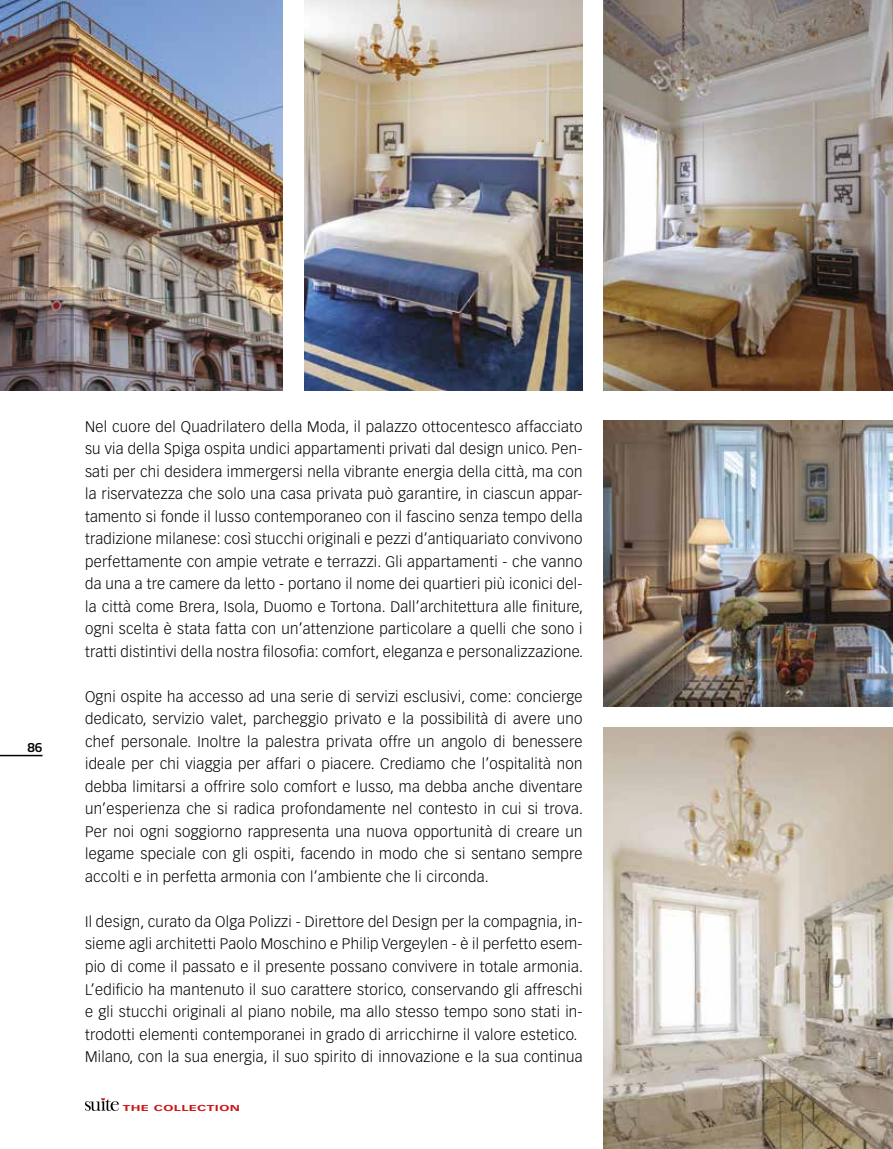
<style>
.page{position:relative;width:893px;height:1149px;background:#fff}
.page>*{position:absolute;margin:0;border:0;box-sizing:border-box;transform-origin:0 0}
.t1{font:300 15px/22.5px "Vectora LT Std";letter-spacing:.02em;color:#000;text-align:justify}
.t2{font:600 13.5px "Titillium";color:#000}
.t3{font:700 8.4px "Vectora LT Std";letter-spacing:.03em;color:#cd1719;scale:1.6 1}
</style>
<div class="page">
<img style="left:304px;top:0;width:279px;height:390px">
<img style="left:604px;top:0;width:289px;height:390px">
<img style="left:0;top:0;width:283px;height:390px">
<img style="left:604px;top:420px;width:289px;height:286px">
<img style="left:604px;top:727px;width:289px;height:421px">
<hr style="left:0;top:754px;width:43px;height:2px;background:#000">
<svg style="left:85px;top:1098px;width:34px;height:12px"></svg>
<p class="t2" style="left:27px;top:737px;width:17px">86</p>
<p class="t1" style="left:85px;top:415px;width:500px">Nel cuore del Quadrilatero della Moda, il palazzo ottocentesco affacciato su via della Spiga ospita undici appartamenti privati dal design unico. Pen&shy;sati per chi desidera immergersi nella vibrante energia della città, ma con la riservatezza che solo una casa privata può garantire, in ciascun appar&shy;tamento si fonde il lusso contemporaneo con il fascino senza tempo della tradizione milanese: così stucchi originali e pezzi d’antiquariato convivono perfettamente con ampie vetrate e terrazzi. Gli appartamenti - che vanno da una a tre camere da letto - portano il nome dei quartieri più iconici del&shy;la città come Brera, Isola, Duomo e Tortona. Dall’architettura alle finiture, ogni scelta è stata fatta con un’attenzione particolare a quelli che sono i tratti distintivi della nostra filosofia: comfort, eleganza e personalizzazione.</p>
<p class="t1" style="left:85px;top:685px;width:500px">Ogni ospite ha accesso ad una serie di servizi esclusivi, come: concierge dedicato, servizio valet, parcheggio privato e la possibilità di avere uno chef personale. Inoltre la palestra privata offre un angolo di benessere ideale per chi viaggia per affari o piacere. Crediamo che l’ospitalità non debba limitarsi a offrire solo comfort e lusso, ma debba anche diventare un’esperienza che si radica profondamente nel contesto in cui si trova.<br>Per noi ogni soggiorno rappresenta una nuova opportunità di creare un legame speciale con gli ospiti, facendo in modo che si sentano sempre accolti e in perfetta armonia con l’ambiente che li circonda.</p>
<p class="t1" style="left:85px;top:910px;width:499px;text-align:left">Il design, curato da Olga Polizzi - Direttore del Design per la compagnia, in&shy;sieme agli architetti Paolo Moschino e Philip Vergeylen - è il perfetto esem&shy;pio di come il passato e il presente possano convivere in totale armonia.<br>L’edificio ha mantenuto il suo carattere storico, conservando gli affreschi e gli stucchi originali al piano nobile, ma allo stesso tempo sono stati in&shy;trodotti elementi contemporanei in grado di arricchirne il valore estetico.<br>Milano, con la sua energia, il suo spirito di innovazione e la sua continua</p>
<p class="t3" style="left:123px;top:1102px;width:75px">THE COLLECTION</p>
</div>
